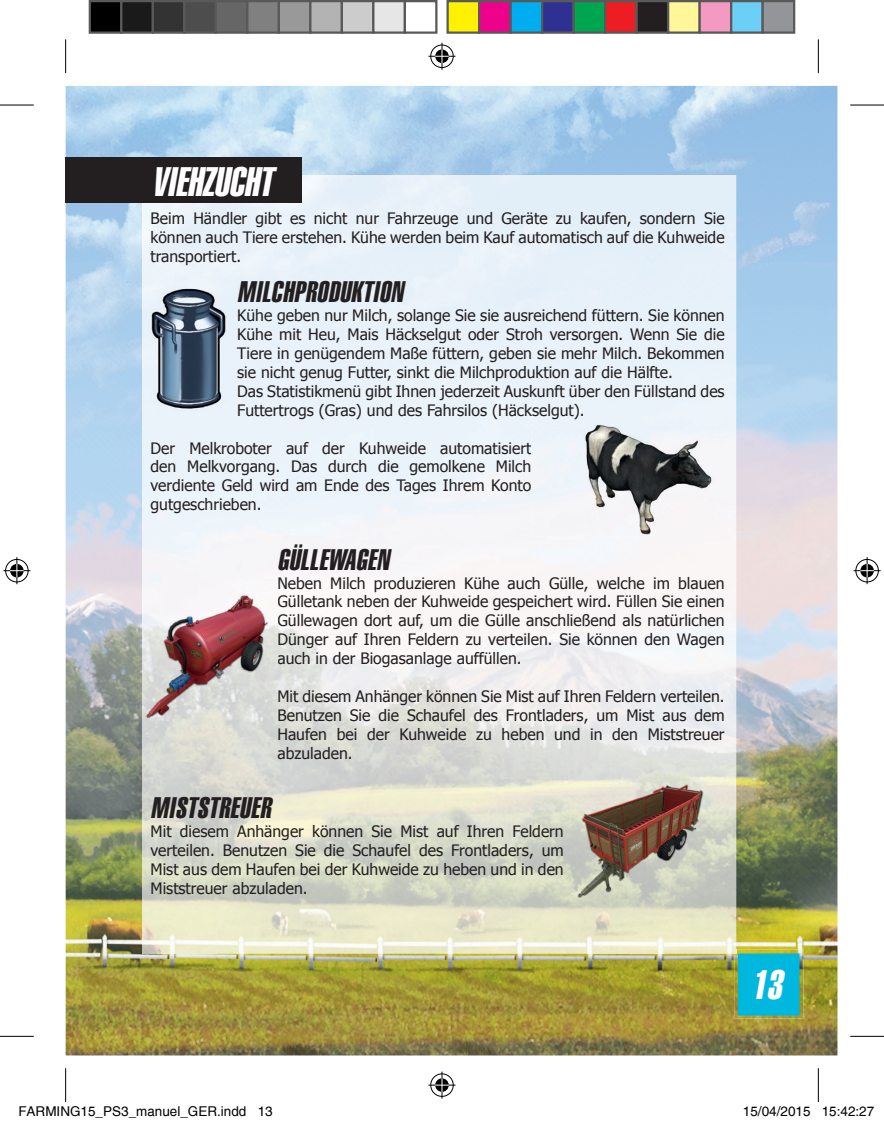
<style>
.page{position:relative;width:884px;height:1123px;background:#fff}
.page>*{position:absolute;margin:0;border:0;box-sizing:border-box;transform-origin:0 0}
.t1{font:italic 40.5px "Helvetica Extra Compressed";color:#fff}
.t2{font:italic 29.25px "Helvetica Extra Compressed";color:#231f20}
.t3{font:15.75px/18.9px "Tahoma";color:#231f20;text-align:justify}
.t4{font:13.5px "Helvetica";color:#000}
</style>
<div class="page">
<img style="left:66px;top:86px;width:771px;height:969px">
<img style="left:734px;top:949px;width:69px;height:69px">
<img style="left:142px;top:175px;width:594px;height:467px">
<img style="left:217px;top:642px;width:371px;height:311px">
<img style="left:588px;top:642px;width:148px;height:156px">
<img style="left:142px;top:736px;width:75px;height:217px">
<img style="left:663px;top:798px;width:73px;height:155px">
<img style="left:588px;top:899px;width:75px;height:54px">
<div style="left:152px;top:441px;width:379px;height:13px;background:#eaf3fa"></div>
<div style="left:151px;top:460px;width:380px;height:16px;background:#eaf4fa"></div>
<img style="left:151px;top:479px;width:380px;height:15px">
<div style="left:66px;top:157px;width:236px;height:45px;background:#231f20"></div>
<img style="left:151px;top:282px;width:75px;height:133px">
<img style="left:531px;top:424px;width:185px;height:112px">
<svg style="left:531px;top:441px;width:1px;height:13px"></svg>
<svg style="left:531px;top:460px;width:1px;height:34px"></svg>
<img style="left:141px;top:586px;width:136px;height:150px">
<img style="left:573px;top:783px;width:134px;height:116px">
<hr style="left:0;top:105px;width:34px;height:1px;background:#000">
<hr style="left:850px;top:105px;width:34px;height:1px;background:#000">
<hr style="left:0;top:1036px;width:34px;height:1px;background:#000">
<hr style="left:850px;top:1036px;width:34px;height:1px;background:#000">
<hr style="left:65px;top:39px;width:1px;height:34px;background:#000">
<hr style="left:65px;top:1068px;width:1px;height:34px;background:#000">
<hr style="left:818px;top:39px;width:1px;height:34px;background:#000">
<hr style="left:818px;top:1068px;width:1px;height:34px;background:#000">
<svg style="left:428px;top:43px;width:27px;height:27px"></svg>
<svg style="left:428px;top:1071px;width:27px;height:27px"></svg>
<svg style="left:3px;top:557px;width:27px;height:27px"></svg>
<svg style="left:854px;top:557px;width:27px;height:27px"></svg>
<div style="left:90px;top:1px;width:31px;height:32px;background:#000"></div>
<div style="left:89px;top:0;width:33px;height:34px;border:2px solid #595959"></div>
<div style="left:121px;top:1px;width:32px;height:32px;background:#1a1a1a"></div>
<div style="left:120px;top:0;width:34px;height:34px;border:2px solid #595959"></div>
<div style="left:153px;top:1px;width:31px;height:32px;background:#333"></div>
<div style="left:152px;top:0;width:33px;height:34px;border:2px solid #595959"></div>
<div style="left:184px;top:1px;width:32px;height:32px;background:#4d4d4d"></div>
<div style="left:183px;top:0;width:34px;height:34px;border:2px solid #595959"></div>
<div style="left:216px;top:1px;width:31px;height:32px;background:#666"></div>
<div style="left:215px;top:0;width:33px;height:34px;border:2px solid #595959"></div>
<div style="left:247px;top:1px;width:32px;height:32px;background:#808080"></div>
<div style="left:246px;top:0;width:34px;height:34px;border:2px solid #595959"></div>
<div style="left:279px;top:1px;width:31px;height:32px;background:#999"></div>
<div style="left:278px;top:0;width:33px;height:34px;border:2px solid #595959"></div>
<div style="left:310px;top:1px;width:32px;height:32px;background:#b3b3b3"></div>
<div style="left:309px;top:0;width:34px;height:34px;border:2px solid #595959"></div>
<div style="left:342px;top:1px;width:31px;height:32px;background:#ccc"></div>
<div style="left:341px;top:0;width:33px;height:34px;border:2px solid #595959"></div>
<div style="left:373px;top:1px;width:32px;height:32px;background:#e6e6e6"></div>
<div style="left:372px;top:0;width:34px;height:34px;border:2px solid #595959"></div>
<div style="left:404px;top:0;width:33px;height:34px;border:2px solid #595959"></div>
<div style="left:448px;top:1px;width:31px;height:32px;background:#fff101"></div>
<div style="left:446px;top:0;width:34px;height:34px;border:2px solid #595959"></div>
<div style="left:479px;top:1px;width:32px;height:32px;background:#ed028c"></div>
<div style="left:478px;top:0;width:34px;height:34px;border:2px solid #595959"></div>
<div style="left:511px;top:1px;width:31px;height:32px;background:#00aeef"></div>
<div style="left:509px;top:0;width:34px;height:34px;border:2px solid #595959"></div>
<div style="left:542px;top:1px;width:32px;height:32px;background:#2e3092"></div>
<div style="left:541px;top:0;width:34px;height:34px;border:2px solid #595959"></div>
<div style="left:574px;top:1px;width:31px;height:32px;background:#00a54f"></div>
<div style="left:572px;top:0;width:34px;height:34px;border:2px solid #595959"></div>
<div style="left:605px;top:1px;width:32px;height:32px;background:#ee1d23"></div>
<div style="left:604px;top:0;width:34px;height:34px;border:2px solid #595959"></div>
<div style="left:637px;top:1px;width:31px;height:32px;background:#231f20"></div>
<div style="left:635px;top:0;width:34px;height:34px;border:2px solid #595959"></div>
<div style="left:668px;top:1px;width:32px;height:32px;background:#fff79a"></div>
<div style="left:667px;top:0;width:34px;height:34px;border:2px solid #595959"></div>
<div style="left:700px;top:1px;width:31px;height:32px;background:#f499c2"></div>
<div style="left:698px;top:0;width:34px;height:34px;border:2px solid #595959"></div>
<div style="left:731px;top:1px;width:32px;height:32px;background:#6bcff6"></div>
<div style="left:730px;top:0;width:34px;height:34px;border:2px solid #595959"></div>
<div style="left:763px;top:1px;width:31px;height:32px;background:#939598"></div>
<div style="left:761px;top:0;width:34px;height:34px;border:2px solid #595959"></div>
<h1 class="t1" style="left:152px;top:157px;width:131px">VIEHZUCHT</h1>
<p class="t3" style="left:151px;top:208px;width:576px">Beim Händler gibt es nicht nur Fahrzeuge und Geräte zu kaufen, sondern Sie können auch Tiere erstehen. Kühe werden beim Kauf automatisch auf die Kuhweide transportiert.</p>
<h2 class="t2" style="left:237px;top:274px;width:173px">MILCHPRODUKTION</h2>
<p class="t3" style="left:237px;top:305px;width:489px;text-align:left">Kühe geben nur Milch, solange Sie sie ausreichend füttern. Sie können Kühe mit Heu, Mais Häckselgut oder Stroh versorgen. Wenn Sie die Tiere in genügendem Maße füttern, geben sie mehr Milch. Bekommen sie nicht genug Futter, sinkt die Milchproduktion auf die Hälfte.<br>Das Statistikmenü gibt Ihnen jederzeit Auskunft über den Füllstand des Futtertrogs (Gras) und des Fahrsilos (Häckselgut).</p>
<p class="t3" style="left:151px;top:438px;width:382px">Der Melkroboter auf der Kuhweide automatisiert den Melkvorgang. Das durch die gemolkene Milch verdiente Geld wird am Ende des Tages Ihrem Konto gutgeschrieben.</p>
<h2 class="t2" style="left:277px;top:542px;width:119px">GÜLLEWAGEN</h2>
<p class="t3" style="left:277px;top:573px;width:449px">Neben Milch produzieren Kühe auch Gülle, welche im blauen Gülletank neben der Kuhweide gespeichert wird. Füllen Sie einen Güllewagen dort auf, um die Gülle anschließend als natürlichen Dünger auf Ihren Feldern zu verteilen. Sie können den Wagen auch in der Biogasanlage auffüllen.</p>
<p class="t3" style="left:277px;top:686px;width:449px">Mit diesem Anhänger können Sie Mist auf Ihren Feldern verteilen.<br>Benutzen Sie die Schaufel des Frontladers, um Mist aus dem Haufen bei der Kuhweide zu heben und in den Miststreuer abzuladen.</p>
<h2 class="t2" style="left:151px;top:790px;width:128px">MISTSTREUER</h2>
<p class="t3" style="left:151px;top:821px;width:415px">Mit diesem Anhänger können Sie Mist auf Ihren Feldern verteilen. Benutzen Sie die Schaufel des Frontladers, um Mist aus dem Haufen bei der Kuhweide zu heben und in den Miststreuer abzuladen.</p>
<h1 class="t1" style="left:751px;top:960px;width:40px">13</h1>
<p class="t4" style="left:18px;top:1103px;width:256px">FARMING15_PS3_manuel_GER.indd 13</p>
<p class="t4" style="left:743px;top:1103px;width:133px">15/04/2015 15:42:27</p>
</div>
